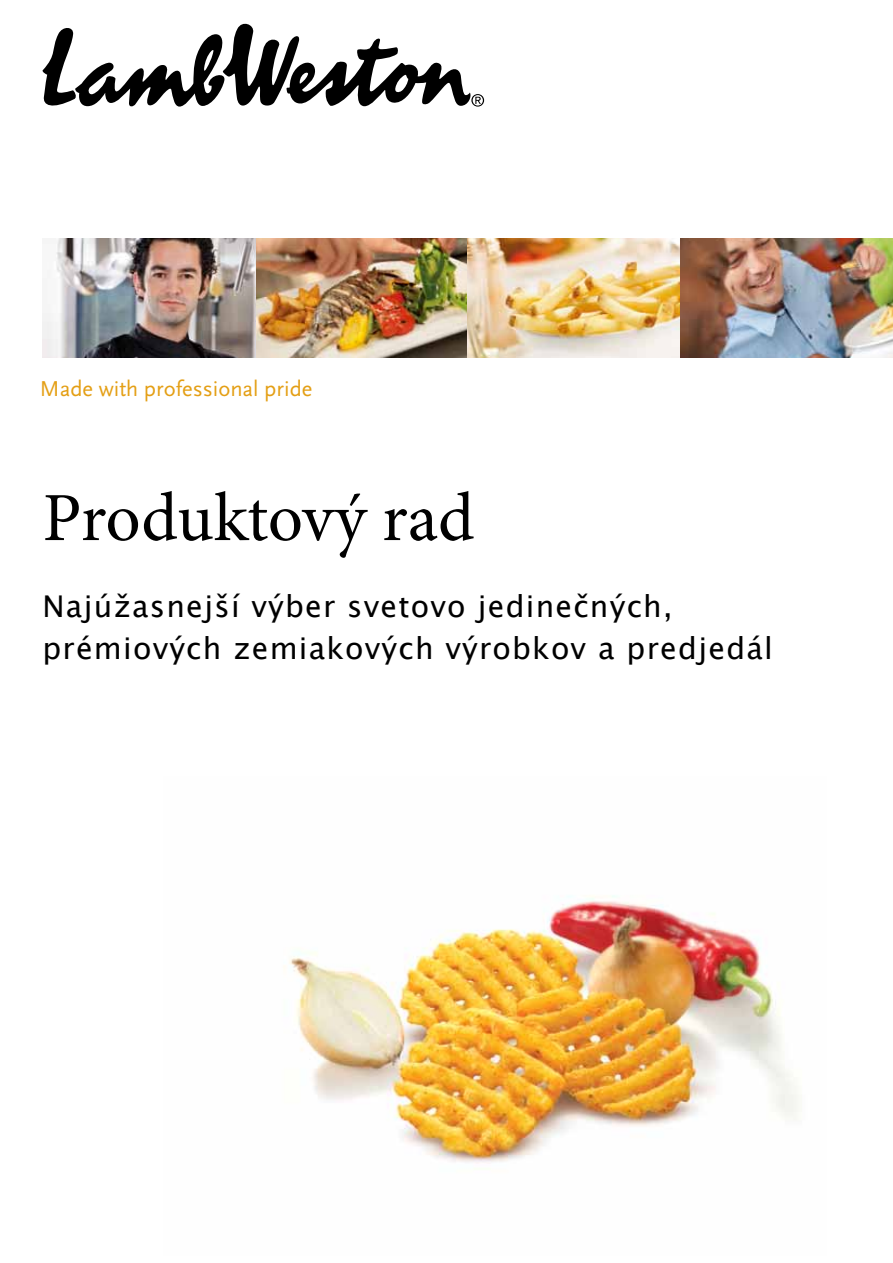
<style>
.page{position:relative;width:893px;height:1263px;background:#fff}
.page>*{position:absolute;margin:0;border:0;box-sizing:border-box;transform-origin:0 0}
.t1{font:69px "Minion Pro";letter-spacing:-.005em;color:#000}
.t2{font:30px/41.4px "Lucida Grande";letter-spacing:.04em;color:#000}
.t3{font:22.5px "Scala Sans";color:#e49f15}
</style>
<div class="page">
<img style="left:42px;top:238px;width:851px;height:119px">
<svg style="left:43px;top:24px;width:441px;height:83px"></svg>
<img style="left:284px;top:895px;width:515px;height:268px">
<p class="t3" style="left:40px;top:376px;width:274px">Made with professional pride</p>
<h1 class="t1" style="left:43px;top:472px;width:433px">Produktový rad</h1>
<p class="t2" style="left:43px;top:586px;width:732px">Najúžasnejší výber svetovo jedinečných, prémiových zemiakových výrobkov a predjedál</p>
</div>
